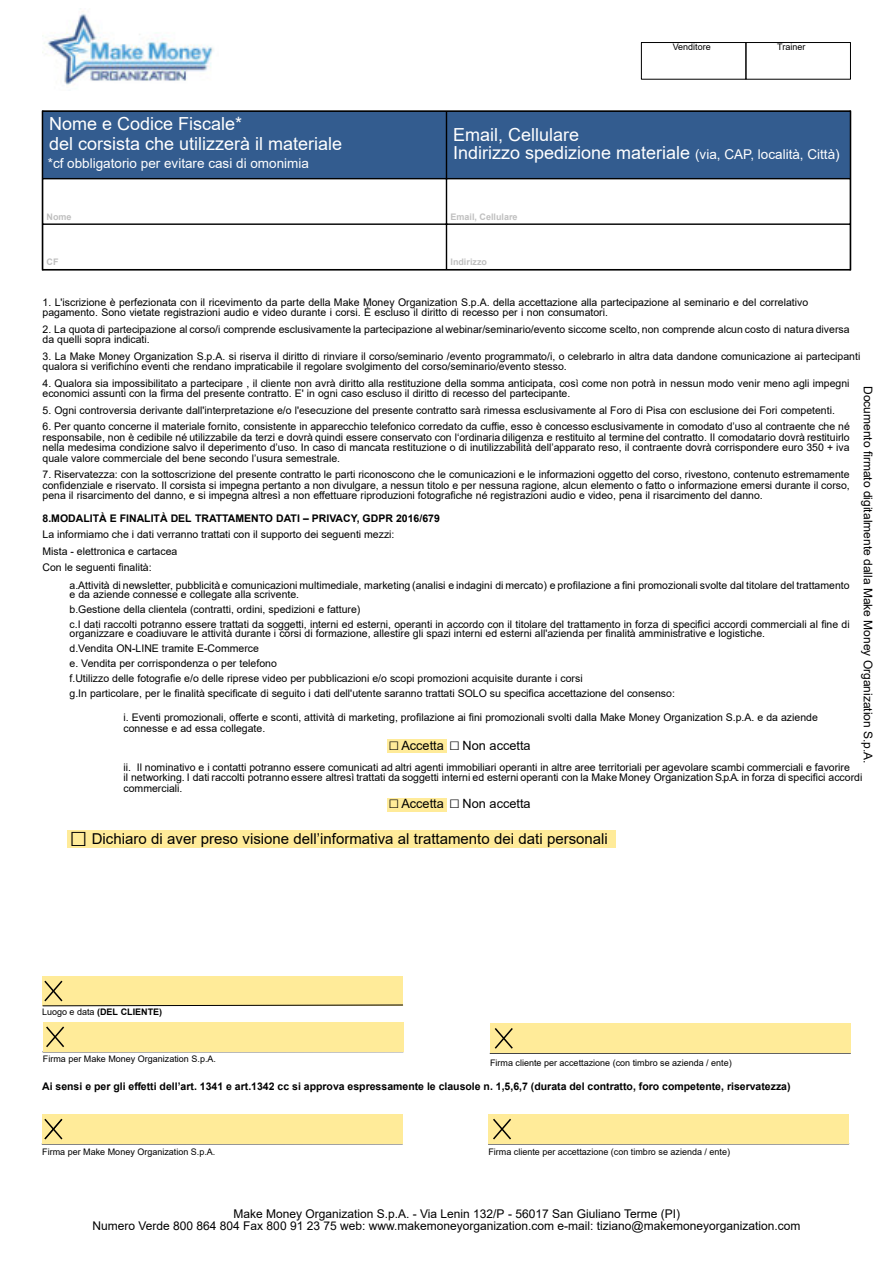
<style>
.page{position:relative;width:893px;height:1263px;background:#fff}
.page>*{position:absolute;margin:0;border:0;box-sizing:border-box;transform-origin:0 0}
.t1{font:18px/20px "Arial";color:#fff}
.t2{font:15px "Arial";color:#000}
.t3{font:13.5px "Arial";color:#fff}
.t4{font:12.75px "Arial";color:#000}
.t5{font:12px/12px "Arial";color:#000}
.t6{font:10.5px/10.5px "Arial";color:#000}
.t7{font:700 10.5px "Arial";color:#000}
.t8{font:9px "Arial";color:#000}
.t9{font:700 9px "Arial";color:#bfbfbf}
.t10{font:700 9px "Arial";color:#000}
.s1{font-size:13.5px}
.s2{font-size:18px}
.s3{font-size:30px}
.s4{font-weight:400}
</style>
<div class="page">
<div style="left:746px;top:42px;width:105px;height:37px;border:1px solid #000"></div>
<div style="left:641px;top:42px;width:105px;height:37px;border:1px solid #000"></div>
<img style="left:44px;top:13px;width:170px;height:72px">
<div style="left:43px;top:111px;width:807px;height:68px;background:#335c8f"></div>
<hr style="left:42px;top:111px;width:1px;height:159px;background:#000">
<hr style="left:850px;top:111px;width:1px;height:159px;background:#000">
<hr style="left:446px;top:111px;width:1px;height:159px;background:#000">
<hr style="left:43px;top:111px;width:807px;height:1px;background:#000">
<hr style="left:43px;top:178px;width:807px;height:1px;background:#000">
<hr style="left:43px;top:223px;width:807px;height:2px;background:#000">
<hr style="left:43px;top:269px;width:807px;height:1px;background:#000">
<div style="left:387px;top:739px;width:60px;height:14px;background:#ffeb99"></div>
<div style="left:387px;top:798px;width:60px;height:13px;background:#ffeb99"></div>
<div style="left:67px;top:830px;width:549px;height:17px;background:#ffeb99"></div>
<div style="left:42px;top:976px;width:361px;height:30px;background:#ffeb99"></div>
<svg style="left:42px;top:980px;width:361px;height:26px"></svg>
<div style="left:43px;top:1022px;width:361px;height:30px;background:#ffeb99"></div>
<svg style="left:46px;top:1026px;width:18px;height:22px"></svg>
<hr style="left:490px;top:1053px;width:360px;height:1px;background:#000">
<div style="left:490px;top:1023px;width:361px;height:30px;background:#ffeb99"></div>
<svg style="left:494px;top:1028px;width:19px;height:21px"></svg>
<div style="left:42px;top:1114px;width:361px;height:30px;background:#ffeb99"></div>
<div style="left:488px;top:1114px;width:361px;height:30px;background:#ffeb99"></div>
<svg style="left:44px;top:1118px;width:19px;height:22px"></svg>
<svg style="left:493px;top:1118px;width:18px;height:22px"></svg>
<h1 class="t1" style="left:49px;top:115px;width:295px">Nome e Codice Fiscale*<br>del corsista che utilizzerà il materiale</h1>
<p class="t3" style="left:48px;top:158px;width:263px">*cf obbligatorio per evitare casi di omonimia</p>
<p class="t8" style="left:673px;top:44px;width:40px">Venditore</p>
<p class="t8" style="left:777px;top:44px;width:30px">Trainer</p>
<h1 class="t1" style="left:453px;top:127px;width:388px;line-height:18.6px">Email, Cellulare<br>Indirizzo spedizione materiale <span class="s1">(via, CAP, località, Città)</span></h1>
<p class="t9" style="left:47px;top:213px;width:27px">Nome</p>
<p class="t9" style="left:450px;top:213px;width:69px">Email, Cellulare</p>
<p class="t9" style="left:47px;top:259px;width:13px">CF</p>
<p class="t9" style="left:450px;top:259px;width:38px">Indirizzo</p>
<p class="t6" style="left:43px;top:298px;width:767px">1. L'iscrizione è perfezionata con il ricevimento da parte della Make Money Organization S.p.A. della accettazione alla partecipazione al seminario e del correlativo pagamento. Sono vietate registrazioni audio e video durante i corsi. È escluso il diritto di recesso per i non consumatori.</p>
<p class="t6" style="left:43px;top:325px;width:809px">2. La quota di partecipazione al corso/i comprende esclusivamente la partecipazione al webinar/seminario/evento siccome scelto, non comprende alcun costo di natura diversa da quelli sopra indicati.</p>
<p class="t6" style="left:43px;top:352px;width:819px">3. La Make Money Organization S.p.A. si riserva il diritto di rinviare il corso/seminario /evento programmato/i, o celebrarlo in altra data dandone comunicazione ai partecipanti qualora si verifichino eventi che rendano impraticabile il regolare svolgimento del corso/seminario/evento stesso.</p>
<p class="t6" style="left:43px;top:379px;width:809px">4. Qualora sia impossibilitato a partecipare , il cliente non avrà diritto alla restituzione della somma anticipata, così come non potrà in nessun modo venir meno agli impegni economici assunti con la firma del presente contratto. E' in ogni caso escluso il diritto di recesso del partecipante.</p>
<p class="t6" style="left:43px;top:406px;width:794px">5. Ogni controversia derivante dall'interpretazione e/o l'esecuzione del presente contratto sarà rimessa esclusivamente al Foro di Pisa con esclusione dei Fori competenti.</p>
<p class="t6" style="left:43px;top:422px;width:809px;text-align:justify">6. Per quanto concerne il materiale fornito, consistente in apparecchio telefonico corredato da cuffie, esso è concesso esclusivamente in comodato d’uso al contraente che né responsabile, non è cedibile né utilizzabile da terzi e dovrà quindi essere conservato con l‘ordinaria diligenza e restituito al termine del contratto. Il comodatario dovrà restituirlo nella medesima condizione salvo il deperimento d’uso. In caso di mancata restituzione o di inutilizzabilità dell’apparato reso, il contraente dovrà corrispondere euro 350 + iva quale valore commerciale del bene secondo l’usura semestrale.</p>
<p class="t6" style="left:43px;top:470px;width:809px;text-align:justify">7. Riservatezza: con la sottoscrizione del presente contratto le parti riconoscono che le comunicazioni e le informazioni oggetto del corso, rivestono, contenuto estremamente confidenziale e riservato. Il corsista si impegna pertanto a non divulgare, a nessun titolo e per nessuna ragione, alcun elemento o fatto o informazione emersi durante il corso, pena il risarcimento del danno, e si impegna altresì a non effettuare riproduzioni fotografiche né registrazioni audio e video, pena il risarcimento del danno.</p>
<p class="t7" style="left:43px;top:514px;width:399px">8.MODALITÀ E FINALITÀ DEL TRATTAMENTO DATI – PRIVACY, GDPR 2016/679</p>
<p class="t6" style="left:43px;top:527px;width:353px;line-height:16.5px">La informiamo che i dati verranno trattati con il supporto dei seguenti mezzi:<br>Mista - elettronica e cartacea<br>Con le seguenti finalità:</p>
<p class="t6" style="left:70px;top:582px;width:782px;line-height:9px">a.Attività di newsletter, pubblicità e comunicazioni multimediale, marketing (analisi e indagini di mercato) e profilazione a fini promozionali svolte dal titolare del trattamento e da aziende connesse e collegate alla scrivente.</p>
<p class="t6" style="left:70px;top:603px;width:782px;line-height:15px">b.Gestione della clientela (contratti, ordini, spedizioni e fatture)<br>c.I dati raccolti potranno essere trattati da soggetti, interni ed esterni, operanti in accordo con il titolare del trattamento in forza di specifici accordi commerciali al fine di</p>
<p class="t6" style="left:70px;top:627px;width:697px;line-height:15px">organizzare e coadiuvare le attività durante i corsi di formazione, allestire gli spazi interni ed esterni all'azienda per finalità amministrative e logistiche. d.Vendita ON-LINE tramite E-Commerce<br>e. Vendita per corrispondenza o per telefono<br>f.Utilizzo delle fotografie e/o delle riprese video per pubblicazioni e/o scopi promozioni acquisite durante i corsi<br>g.In particolare, per le finalità specificate di seguito i dati dell'utente saranno trattati SOLO su specifica accettazione del consenso:</p>
<p class="t6" style="left:124px;top:713px;width:696px">i. Eventi promozionali, offerte e sconti, attività di marketing, profilazione ai fini promozionali svolti dalla Make Money Organization S.p.A. e da aziende connesse e ad essa collegate.</p>
<p class="t4" style="left:388px;top:740px;width:144px"><span class="s2">□</span> Accetta <span class="s2">□</span> Non accetta</p>
<p class="t6" style="left:124px;top:763px;width:740px">ii. Il nominativo e i contatti potranno essere comunicati ad altri agenti immobiliari operanti in altre aree territoriali per agevolare scambi commerciali e favorire<br>il networking. I dati raccolti potranno essere altresì trattati da soggetti interni ed esterni operanti con la Make Money Organization S.p.A. in forza di specifici accordi commerciali.</p>
<p class="t4" style="left:388px;top:799px;width:144px"><span class="s2">□</span> Accetta <span class="s2">□</span> Non accetta</p>
<h2 class="t2" style="left:70px;top:833px;width:540px"><span class="s3">□</span> Dichiaro di aver preso visione dell’informativa al trattamento dei dati personali</h2>
<p class="t5" style="left:873px;top:386px;width:379px;rotate:90deg">Documento firmato digitalmente dalla Make Money Organization S.p.A.</p>
<p class="t10" style="left:42px;top:1008px;width:122px"><span class="s4">Luogo e data</span> (DEL CLIENTE)</p>
<p class="t8" style="left:43px;top:1055px;width:175px">Firma per Make Money Organization S.p.A.</p>
<p class="t8" style="left:490px;top:1059px;width:243px">Firma cliente per accettazione (con timbro se azienda / ente)</p>
<p class="t7" style="left:42px;top:1082px;width:750px">Ai sensi e per gli effetti dellʼart. 1341 e art.1342 cc si approva espressamente le clausole n. 1,5,6,7 (durata del contratto, foro competente, riservatezza)</p>
<p class="t8" style="left:42px;top:1148px;width:175px">Firma per Make Money Organization S.p.A.</p>
<p class="t8" style="left:488px;top:1148px;width:243px">Firma cliente per accettazione (con timbro se azienda / ente)</p>
<p class="t5" style="left:92px;top:1209px;width:709px;text-indent:141px">Make Money Organization S.p.A. - Via Lenin 132/P - 56017 San Giuliano Terme (PI)<br>Numero Verde 800 864 804 Fax 800 91 23 75 web: www.makemoneyorganization.com e-mail: tiziano@makemoneyorganization.com</p>
</div>
